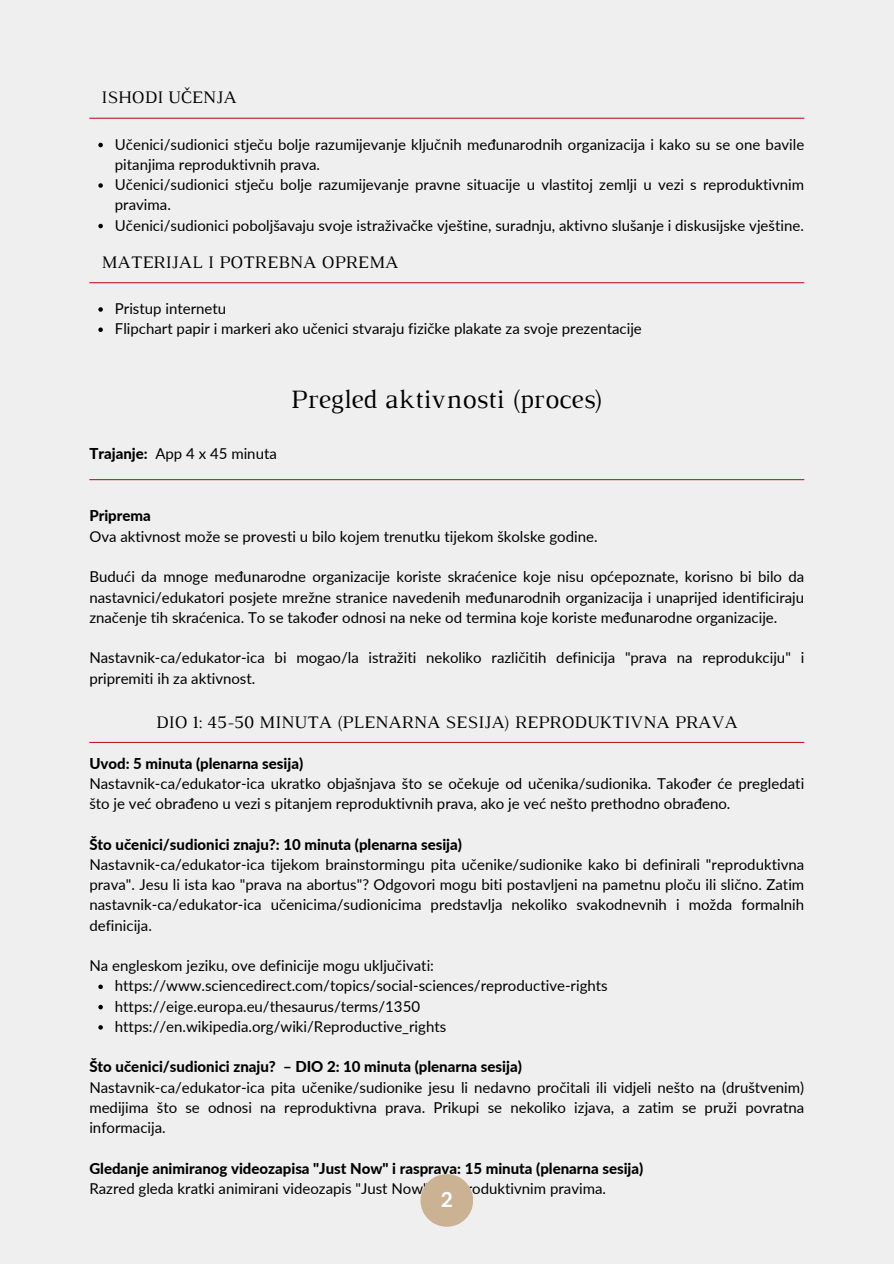
<style>
.page{position:relative;width:894px;height:1264px;background:#fff}
.page>*{position:absolute;margin:0;border:0;box-sizing:border-box;transform-origin:0 0}
.t1{font:27px "Luthier";color:#000}
.t2{font:700 21px "DM Sans";color:#fff}
.t3{font:18px "Luthier";color:#000}
.t4{font:15px/20.2px "Lato";color:#000}
.t5{font:800 15px "Lato";color:#000}
.s1{font-weight:800}
</style>
<div class="page">
<div style="left:0;top:0;width:893px;height:1263px;background:#efefef"></div>
<hr style="left:89px;top:282px;width:715px;height:1px;background:#bf1e2d">
<hr style="left:89px;top:742px;width:715px;height:1px;background:#bf1e2d">
<svg style="left:98px;top:984px;width:5px;height:5px"></svg>
<svg style="left:98px;top:1004px;width:5px;height:5px"></svg>
<svg style="left:98px;top:1025px;width:5px;height:4px"></svg>
<div style="left:420px;top:1174px;width:53px;height:52px;background:#cbb292;border-radius:50%"></div>
<svg style="left:98px;top:307px;width:5px;height:5px"></svg>
<svg style="left:98px;top:327px;width:5px;height:5px"></svg>
<hr style="left:89px;top:118px;width:715px;height:1px;background:#bf1e2d">
<svg style="left:98px;top:143px;width:5px;height:4px"></svg>
<svg style="left:98px;top:183px;width:5px;height:5px"></svg>
<svg style="left:98px;top:224px;width:5px;height:4px"></svg>
<hr style="left:89px;top:479px;width:715px;height:1px;background:#bf1e2d">
<p class="t3" style="left:101px;top:91px;width:137px">ISHODI UČENJA</p>
<p class="t4" style="left:115px;top:134px;width:690px">Učenici/sudionici stječu bolje razumijevanje ključnih međunarodnih organizacija i kako su se one bavile pitanjima reproduktivnih prava.</p>
<p class="t4" style="left:115px;top:174px;width:690px">Učenici/sudionici stječu bolje razumijevanje pravne situacije u vlastitoj zemlji u vezi s reproduktivnim pravima.</p>
<p class="t4" style="left:115px;top:215px;width:690px">Učenici/sudionici poboljšavaju svoje istraživačke vještine, suradnju, aktivno slušanje i diskusijske vještine.</p>
<p class="t3" style="left:101px;top:255px;width:298px">MATERIJAL I POTREBNA OPREMA</p>
<h2 class="t4" style="left:115px;top:298px;width:113px">Pristup internetu</h2>
<p class="t4" style="left:115px;top:318px;width:528px">Flipchart papir i markeri ako učenici stvaraju fizičke plakate za svoje prezentacije</p>
<p class="t4" style="left:89px;top:443px;width:189px"><span class="s1">Trajanje:</span> App 4 x 45 minuta</p>
<p class="t1" style="left:290px;top:389px;width:314px">Pregled aktivnosti (proces)</p>
<p class="t5" style="left:89px;top:506px;width:63px">Priprema</p>
<p class="t4" style="left:89px;top:526px;width:509px">Ova aktivnost može se provesti u bilo kojem trenutku tijekom školske godine.</p>
<p class="t4" style="left:89px;top:566px;width:716px;text-align:justify">Budući da mnoge međunarodne organizacije koriste skraćenice koje nisu općepoznate, korisno bi bilo da nastavnici/edukatori posjete mrežne stranice navedenih međunarodnih organizacija i unaprijed identificiraju značenje tih skraćenica. To se također odnosi na neke od termina koje koriste međunarodne organizacije.</p>
<p class="t4" style="left:89px;top:647px;width:716px">Nastavnik-ca/edukator-ica bi mogao/la istražiti nekoliko različitih definicija "prava na reprodukciju" i pripremiti ih za aktivnost.</p>
<p class="t3" style="left:156px;top:715px;width:583px">DIO 1: 45-50 MINUTA (PLENARNA SESIJA) REPRODUKTIVNA PRAVA</p>
<h2 class="t5" style="left:89px;top:753px;width:215px">Uvod: 5 minuta (plenarna sesija)</h2>
<p class="t4" style="left:89px;top:772px;width:716px">Nastavnik-ca/edukator-ica ukratko objašnjava što se očekuje od učenika/sudionika. Također će pregledati što je već obrađeno u vezi s pitanjem reproduktivnih prava, ako je već nešto prethodno obrađeno.</p>
<p class="t5" style="left:89px;top:834px;width:374px">Što učenici/sudionici znaju?: 10 minuta (plenarna sesija)</p>
<p class="t4" style="left:89px;top:853px;width:716px;text-align:justify">Nastavnik-ca/edukator-ica tijekom brainstormingu pita učenike/sudionike kako bi definirali "reproduktivna prava". Jesu li ista kao "prava na abortus"? Odgovori mogu biti postavljeni na pametnu ploču ili slično. Zatim nastavnik-ca/edukator-ica učenicima/sudionicima predstavlja nekoliko svakodnevnih i možda formalnih definicija.</p>
<h2 class="t4" style="left:89px;top:955px;width:346px">Na engleskom jeziku, ove definicije mogu uključivati:</h2>
<p class="t4" style="left:115px;top:975px;width:494px">https://www.sciencedirect.com/topics/social-sciences/reproductive-rights</p>
<p class="t4" style="left:115px;top:995px;width:306px">https://eige.europa.eu/thesaurus/terms/1350</p>
<h1 class="t4" style="left:115px;top:1015px;width:333px">https://en.wikipedia.org/wiki/Reproductive_rights</h1>
<p class="t5" style="left:89px;top:1057px;width:434px">Što učenici/sudionici znaju? – DIO 2: 10 minuta (plenarna sesija)</p>
<p class="t4" style="left:89px;top:1076px;width:716px;text-align:justify">Nastavnik-ca/edukator-ica pita učenike/sudionike jesu li nedavno pročitali ili vidjeli nešto na (društvenim) medijima što se odnosi na reproduktivna prava. Prikupi se nekoliko izjava, a zatim se pruži povratna informacija.</p>
<p class="t5" style="left:89px;top:1158px;width:555px">Gledanje animiranog videozapisa "Just Now" i rasprava: 15 minuta (plenarna sesija)</p>
<p class="t4" style="left:89px;top:1177px;width:518px">Razred gleda kratki animirani videozapis "Just Now" o reproduktivnim pravima.</p>
<p class="t2" style="left:440px;top:1186px;width:14px">2</p>
</div>
